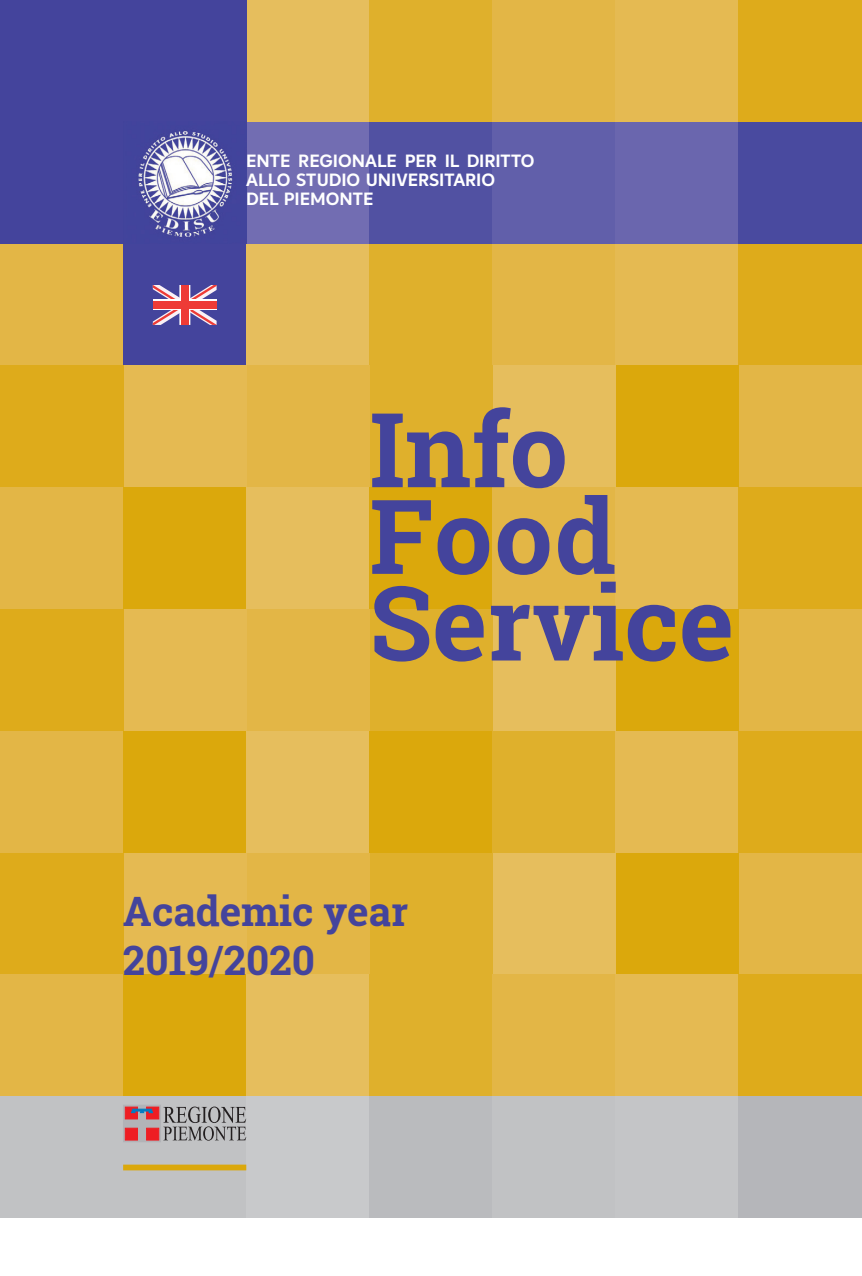
<style>
.page{position:relative;width:862px;height:1276px;background:#fff}
.page>*{position:absolute;margin:0;border:0;box-sizing:border-box;transform-origin:0 0}
.t1{font:700 103.5px/86.6px "Roboto Slab";color:#44449c}
.t2{font:700 40.5px/48.6px "Roboto Slab";color:#44449c}
.t3{font:700 17.32px/19.1px "Intelo Alt";color:#fff}
</style>
<div class="page">
<div style="left:246px;top:0;width:123px;height:122px;background:#e6be5d"></div>
<div style="left:369px;top:0;width:123px;height:122px;background:#dfb02c"></div>
<div style="left:492px;top:0;width:123px;height:122px;background:#e3b646"></div>
<div style="left:615px;top:0;width:123px;height:122px;background:#e5ba52"></div>
<div style="left:738px;top:0;width:123px;height:122px;background:#deab1b"></div>
<div style="left:246px;top:122px;width:123px;height:122px;background:#726db2"></div>
<div style="left:369px;top:122px;width:123px;height:122px;background:#5151a2"></div>
<div style="left:492px;top:122px;width:123px;height:122px;background:#615faa"></div>
<div style="left:615px;top:122px;width:123px;height:122px;background:#6a66ae"></div>
<div style="left:738px;top:122px;width:123px;height:122px;background:#494a9f"></div>
<div style="left:0;top:244px;width:123px;height:121px;background:#e3b646"></div>
<div style="left:123px;top:244px;width:123px;height:121px;background:#44449c"></div>
<div style="left:246px;top:244px;width:123px;height:121px;background:#e6be5d"></div>
<div style="left:369px;top:244px;width:123px;height:121px;background:#dfb02c"></div>
<div style="left:492px;top:244px;width:123px;height:121px;background:#e3b646"></div>
<div style="left:615px;top:244px;width:123px;height:121px;background:#e5ba52"></div>
<div style="left:738px;top:244px;width:123px;height:121px;background:#deab1b"></div>
<div style="left:738px;top:365px;width:123px;height:122px;background:#e3b646"></div>
<div style="left:615px;top:365px;width:123px;height:122px;background:#dba80c"></div>
<div style="left:492px;top:365px;width:123px;height:122px;background:#e6be5d"></div>
<div style="left:369px;top:365px;width:123px;height:122px;background:#dfb02c"></div>
<div style="left:246px;top:365px;width:123px;height:122px;background:#e3b646"></div>
<div style="left:123px;top:365px;width:123px;height:122px;background:#e5ba52"></div>
<div style="left:0;top:365px;width:123px;height:122px;background:#deab1b"></div>
<div style="left:0;top:487px;width:123px;height:122px;background:#e3b646"></div>
<div style="left:123px;top:487px;width:123px;height:122px;background:#dba80c"></div>
<div style="left:246px;top:487px;width:123px;height:122px;background:#e6be5d"></div>
<div style="left:369px;top:487px;width:123px;height:122px;background:#dba80c"></div>
<div style="left:492px;top:487px;width:123px;height:122px;background:#e3b646"></div>
<div style="left:615px;top:487px;width:123px;height:122px;background:#e5ba52"></div>
<div style="left:738px;top:487px;width:123px;height:122px;background:#deab1b"></div>
<div style="left:738px;top:609px;width:123px;height:122px;background:#e3b646"></div>
<div style="left:615px;top:609px;width:123px;height:122px;background:#dba80c"></div>
<div style="left:492px;top:609px;width:123px;height:122px;background:#e6be5d"></div>
<div style="left:369px;top:609px;width:123px;height:122px;background:#dfb02c"></div>
<div style="left:246px;top:609px;width:123px;height:122px;background:#e3b646"></div>
<div style="left:123px;top:609px;width:123px;height:122px;background:#e5ba52"></div>
<div style="left:0;top:609px;width:123px;height:122px;background:#deab1b"></div>
<div style="left:0;top:731px;width:123px;height:121px;background:#e3b646"></div>
<div style="left:123px;top:731px;width:123px;height:121px;background:#dba80c"></div>
<div style="left:246px;top:731px;width:123px;height:121px;background:#e6be5d"></div>
<div style="left:369px;top:731px;width:123px;height:121px;background:#dba80c"></div>
<div style="left:492px;top:731px;width:123px;height:121px;background:#dfb02c"></div>
<div style="left:615px;top:731px;width:123px;height:121px;background:#e5ba52"></div>
<div style="left:738px;top:731px;width:123px;height:121px;background:#deab1b"></div>
<div style="left:738px;top:852px;width:123px;height:122px;background:#e3b646"></div>
<div style="left:615px;top:852px;width:123px;height:122px;background:#dba80c"></div>
<div style="left:492px;top:852px;width:123px;height:122px;background:#e6be5d"></div>
<div style="left:369px;top:852px;width:123px;height:122px;background:#dfb02c"></div>
<div style="left:246px;top:852px;width:123px;height:122px;background:#e3b646"></div>
<div style="left:123px;top:852px;width:123px;height:122px;background:#e5ba52"></div>
<div style="left:0;top:852px;width:123px;height:122px;background:#deab1b"></div>
<div style="left:0;top:974px;width:123px;height:122px;background:#e3b646"></div>
<div style="left:123px;top:974px;width:123px;height:122px;background:#dba80c"></div>
<div style="left:246px;top:974px;width:123px;height:122px;background:#e6be5d"></div>
<div style="left:369px;top:974px;width:123px;height:122px;background:#dfb02c"></div>
<div style="left:492px;top:974px;width:123px;height:122px;background:#e3b646"></div>
<div style="left:615px;top:974px;width:123px;height:122px;background:#e5ba52"></div>
<div style="left:738px;top:974px;width:123px;height:122px;background:#deab1b"></div>
<div style="left:0;top:1096px;width:123px;height:122px;background:#c1c2c4"></div>
<div style="left:123px;top:1096px;width:123px;height:122px;background:#c1c2c4"></div>
<div style="left:246px;top:1096px;width:123px;height:122px;background:#c8c9cb"></div>
<div style="left:369px;top:1096px;width:123px;height:122px;background:#babbbe"></div>
<div style="left:492px;top:1096px;width:123px;height:122px;background:#c1c2c4"></div>
<div style="left:615px;top:1096px;width:123px;height:122px;background:#c4c5c7"></div>
<div style="left:738px;top:1096px;width:123px;height:122px;background:#b5b6ba"></div>
<div style="left:0;top:0;width:246px;height:244px;background:#44449c"></div>
<img style="left:138px;top:130px;width:95px;height:108px">
<svg style="left:163px;top:1106px;width:83px;height:34px"></svg>
<div style="left:123px;top:1105px;width:38px;height:37px;background:#b2b3b7;border:1px solid #b2b3b7"></div>
<div style="left:146px;top:1128px;width:13px;height:12px;background:#ee1d23"></div>
<div style="left:125px;top:1128px;width:13px;height:12px;background:#ee1d23"></div>
<div style="left:125px;top:1106px;width:13px;height:13px;background:#ee1d23;border:1px solid #ee1d23"></div>
<div style="left:146px;top:1106px;width:13px;height:13px;background:#ee1d23;border:1px solid #ee1d23"></div>
<svg style="left:131px;top:1108px;width:22px;height:5px"></svg>
<div style="left:123px;top:1164px;width:123px;height:6px;background:#dba80c"></div>
<svg style="left:153px;top:285px;width:63px;height:40px"></svg>
<div style="left:181px;top:285px;width:7px;height:40px;background:#ee3b36"></div>
<p class="t3" style="left:246px;top:151px;width:289px">ENTE REGIONALE PER IL DIRITTO<br>ALLO STUDIO UNIVERSITARIO<br>DEL PIEMONTE</p>
<h1 class="t1" style="left:369px;top:405px;width:366px">Info<br>Food<br>Service</h1>
<h2 class="t2" style="left:123px;top:886px;width:286px">Academic year<br>2019/2020</h2>
</div>
